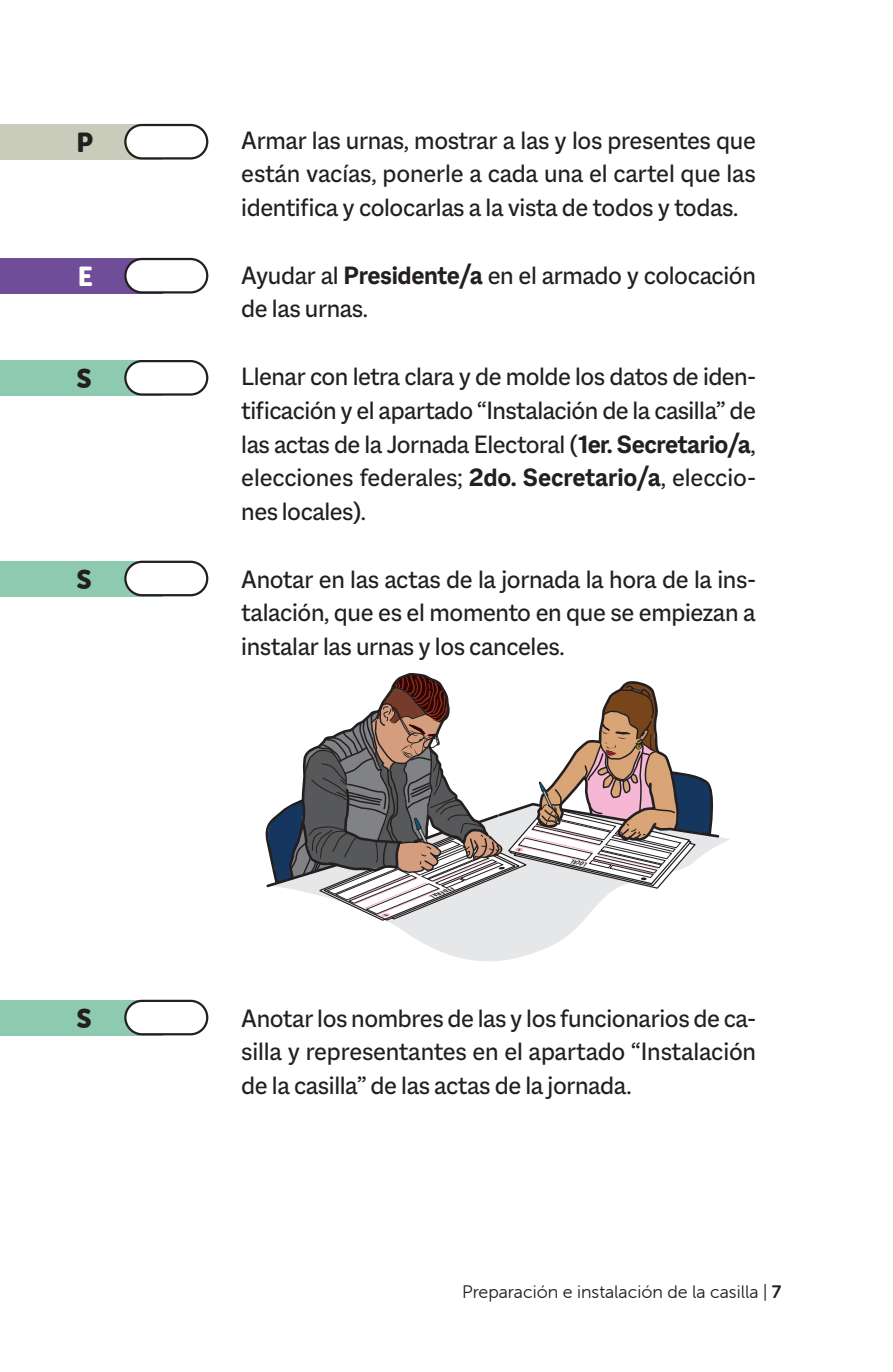
<style>
.page{position:relative;width:893px;height:1372px;background:#fff}
.page>*{position:absolute;margin:0;border:0;box-sizing:border-box;transform-origin:0 0}
.TXT_SECRETARIO{font:27px/33.8px "Macklin Sans";letter-spacing:-.015em;color:#231f20;text-align:justify}
.t1{font:27px "Museo Sans Rounded 900";color:#231f20}
.t2{font:27px "Museo Sans Rounded 900";color:#fff}
.t3{font:18px "Museo Sans Rounded 300";color:#231f20}
.t4{font:italic 700 condensed 6.52px "Myriad Pro";color:#231f20;scale:1.12 1}
.t5{font:italic 700 condensed 5.4px "Myriad Pro";color:#231f20;scale:1.46 1}
.s1{font-weight:700}
.s2{font-family:"Museo Sans Rounded 700"}
</style>
<div class="page">
<div style="left:0;top:560px;width:163px;height:36px;background:#8dcaaf"></div>
<div style="left:125px;top:562px;width:82px;height:33px;background:#fff;border-radius:17px"></div>
<div style="left:124px;top:560px;width:84px;height:36px;border:2px solid #231f20;border-radius:17px"></div>
<div style="left:0;top:360px;width:163px;height:35px;background:#8dcaaf"></div>
<div style="left:125px;top:361px;width:82px;height:33px;background:#fff;border-radius:17px"></div>
<div style="left:124px;top:360px;width:84px;height:35px;border:2px solid #231f20;border-radius:17px"></div>
<div style="left:0;top:999px;width:163px;height:36px;background:#8dcaaf"></div>
<div style="left:125px;top:1000px;width:82px;height:34px;background:#fff;border-radius:17px"></div>
<div style="left:124px;top:999px;width:84px;height:36px;border:2px solid #231f20;border-radius:17px"></div>
<svg style="left:388px;top:837px;width:342px;height:124px"></svg>
<svg style="left:265px;top:673px;width:456px;height:248px"></svg>
<div style="left:0;top:258px;width:163px;height:35px;background:#704d98"></div>
<div style="left:125px;top:259px;width:82px;height:33px;background:#fff;border-radius:17px"></div>
<div style="left:124px;top:258px;width:84px;height:35px;border:2px solid #231f20;border-radius:17px"></div>
<div style="left:0;top:124px;width:163px;height:35px;background:#c9ccba"></div>
<div style="left:125px;top:125px;width:82px;height:33px;background:#fff;border-radius:17px"></div>
<div style="left:124px;top:124px;width:84px;height:35px;border:2px solid #231f20;border-radius:17px"></div>
<p class="t1" style="left:77px;top:127px;width:18px">P</p>
<p class="TXT_SECRETARIO" style="left:241px;top:123px;width:516px">Armar las urnas, mostrar a las y los presentes que están vacías, ponerle a cada una el cartel que las identifica y colocarlas a la vista de todos y todas.</p>
<p class="t2" style="left:78px;top:261px;width:17px">E</p>
<p class="TXT_SECRETARIO" style="left:241px;top:258px;width:516px">Ayudar al <span class="s1">Presidente/a</span> en el armado y colocación de las urnas.</p>
<p class="t1" style="left:77px;top:363px;width:17px">S</p>
<p class="TXT_SECRETARIO" style="left:241px;top:359px;width:516px">Llenar con letra clara y de molde los datos de iden&shy;tificación y el apartado “Instalación de la casilla” de las actas de la Jornada Electoral (<span class="s1">1er. Secretario/a</span>, elecciones federales; <span class="s1">2do. Secretario/a</span>, eleccio&shy;nes locales).</p>
<p class="t1" style="left:77px;top:564px;width:17px">S</p>
<p class="TXT_SECRETARIO" style="left:241px;top:561px;width:516px">Anotar en las actas de la jornada la hora de la ins&shy;talación, que es el momento en que se empiezan a instalar las urnas y los canceles.</p>
<p class="t4" style="left:587px;top:868px;width:16px;rotate:-167deg">LOCAL</p>
<p class="t5" style="left:453px;top:891px;width:18px;rotate:158deg">FEDERAL</p>
<p class="t1" style="left:77px;top:1002px;width:17px">S</p>
<p class="TXT_SECRETARIO" style="left:241px;top:1000px;width:516px">Anotar los nombres de las y los funcionarios de ca&shy;silla y representantes en el apartado “Instalación de la casilla” de las actas de la jornada.</p>
<p class="t3" style="left:462px;top:1281px;width:321px">Preparación e instalación de la casilla | <span class="s2">7</span></p>
</div>
